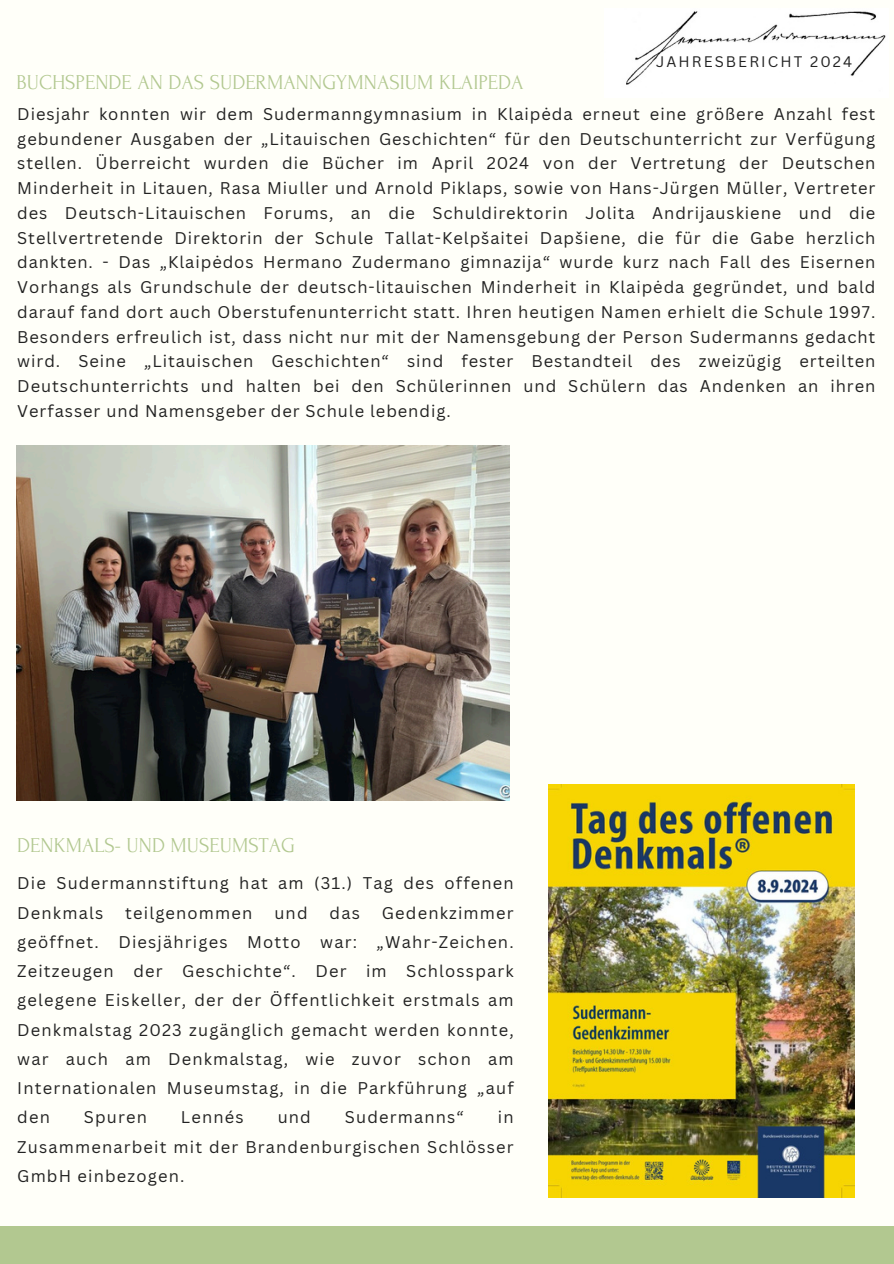
<style>
.page{position:relative;width:894px;height:1264px;background:#fff}
.page>*{position:absolute;margin:0;border:0;box-sizing:border-box;transform-origin:0 0}
.t1{font:21.15px "Forum";color:#b2c890}
.t2{font:16.5px/24.8px "Canva Sans";letter-spacing:.07em;color:#222;text-align:justify}
.t3{font:14.85px "Canva Sans";letter-spacing:.14em;color:#222}
</style>
<div class="page">
<div style="left:0;top:0;width:893px;height:1263px;background:#fffff9"></div>
<div style="left:0;top:1225px;width:893px;height:38px;background:#b2c890"></div>
<img style="left:626px;top:11px;width:260px;height:74px">
<img style="left:16px;top:446px;width:493px;height:354px">
<img style="left:548px;top:784px;width:306px;height:413px">
<p class="t1" style="left:16px;top:70px;width:508px">BUCHSPENDE AN DAS SUDERMANNGYMNASIUM KLAIPEDA</p>
<h1 class="t3" style="left:656px;top:52px;width:197px">JAHRESBERICHT 2024</h1>
<p class="t2" style="left:17px;top:101px;width:859px">Diesjahr konnten wir dem Sudermanngymnasium in Klaipėda erneut eine größere Anzahl fest gebundener Ausgaben der „Litauischen Geschichten“ für den Deutschunterricht zur Verfügung stellen. Überreicht wurden die Bücher im April 2024 von der Vertretung der Deutschen Minderheit in Litauen, Rasa Miuller und Arnold Piklaps, sowie von Hans-Jürgen Müller, Vertreter des Deutsch-Litauischen Forums, an die Schuldirektorin Jolita Andrijauskiene und die Stellvertretende Direktorin der Schule Tallat-Kelpšaitei Dapšiene, die für die Gabe herzlich dankten. - Das „Klaipėdos Hermano Zudermano gimnazija“ wurde kurz nach Fall des Eisernen Vorhangs als Grundschule der deutsch-litauischen Minderheit in Klaipėda gegründet, und bald darauf fand dort auch Oberstufenunterricht statt. Ihren heutigen Namen erhielt die Schule 1997.<br>Besonders erfreulich ist, dass nicht nur mit der Namensgebung der Person Sudermanns gedacht wird. Seine „Litauischen Geschichten“ sind fester Bestandteil des zweizügig erteilten Deutschunterrichts und halten bei den Schülerinnen und Schülern das Andenken an ihren Verfasser und Namensgeber der Schule lebendig.</p>
<p class="t1" style="left:17px;top:834px;width:279px">DENKMALS- UND MUSEUMSTAG</p>
<h2 class="t2" style="left:17px;top:868px;width:498px;line-height:29.2px">Die Sudermannstiftung hat am (31.) Tag des offenen<br>Denkmals</h2>
<h2 class="t2" style="left:17px;top:897px;width:498px;line-height:29.2px;text-indent:364px">Gedenkzimmer geöffnet. Diesjähriges Motto war: „Wahr-Zeichen.<br>Zeitzeugen der Geschichte“. Der im Schlosspark gelegene Eiskeller, der der Öffentlichkeit erstmals am Denkmalstag 2023 zugänglich gemacht werden konnte, war auch am Denkmalstag, wie zuvor schon am Internationalen Museumstag, in die Parkführung „auf den</h2>
<h2 class="t2" style="left:125px;top:899px;width:129px">teilgenommen</h2>
<h2 class="t2" style="left:274px;top:899px;width:35px">und</h2>
<h2 class="t2" style="left:329px;top:899px;width:32px">das</h2>
<h2 class="t2" style="left:17px;top:1102px;width:498px;line-height:29.2px;text-indent:480px">in Zusammenarbeit mit der Brandenburgischen Schlösser GmbH einbezogen.</h2>
<h2 class="t2" style="left:84px;top:1104px;width:65px">Spuren</h2>
<h2 class="t2" style="left:181px;top:1104px;width:64px">Lennés</h2>
<h2 class="t2" style="left:277px;top:1104px;width:35px">und</h2>
<h2 class="t2" style="left:345px;top:1104px;width:120px">Sudermanns“</h2>
</div>
